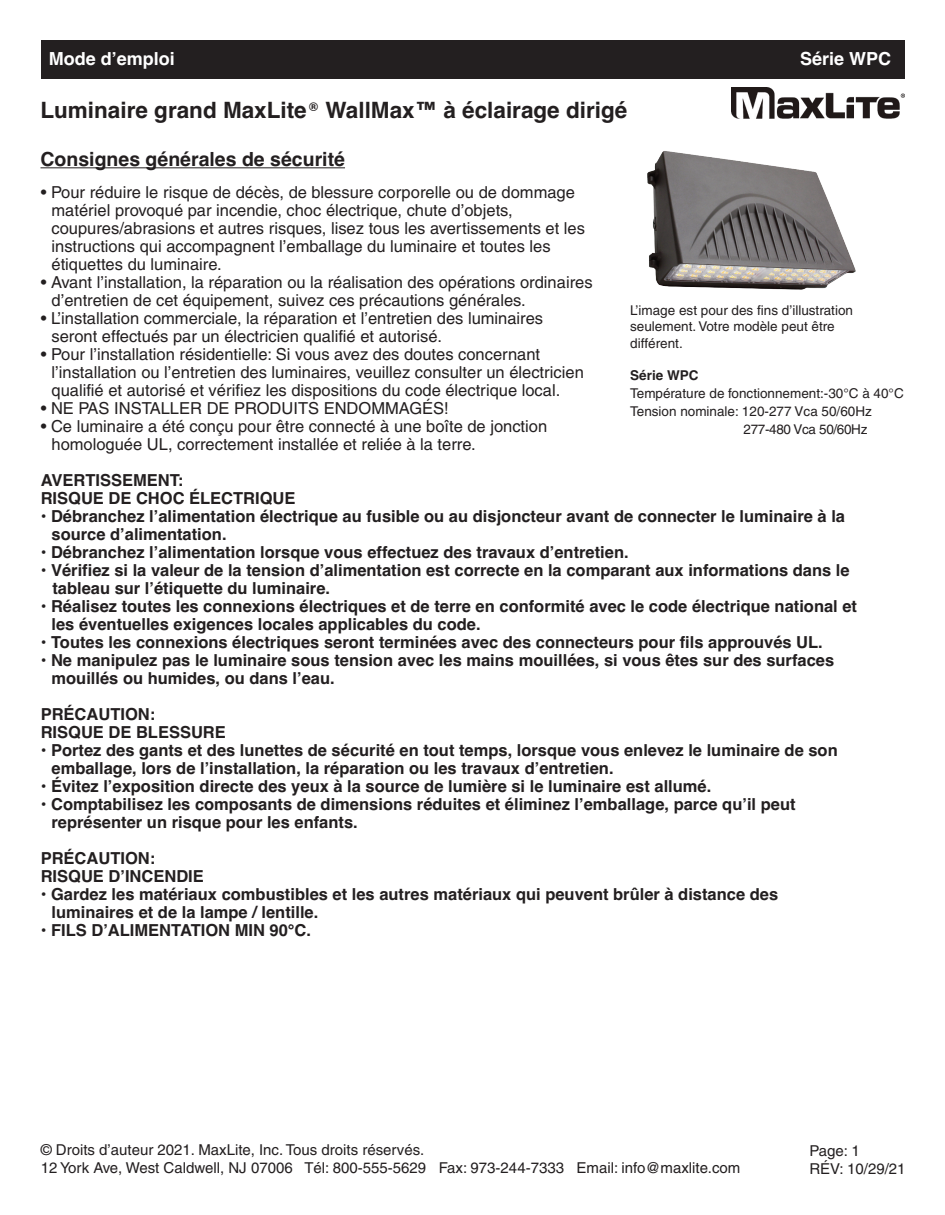
<style>
.page{position:relative;width:945px;height:1215px;background:#fff}
.page>*{position:absolute;margin:0;border:0;box-sizing:border-box;transform-origin:0 0}
.t1{font:700 22.5px "Helvetica";color:#231f20}
.t2{font:700 19.5px "Helvetica";color:#231f20}
.t3{font:700 18px "Helvetica";color:#fff}
.t4{font:700 16.5px/18px "Helvetica";color:#231f20}
.t5{font:16.5px/18px "Helvetica";color:#231f20}
.t6{font:15px/18px "Helvetica";color:#231f20}
.t7{font:13.5px/16.2px "Helvetica";color:#231f20}
.t8{font:13.5px "Helvetica";letter-spacing:-.025em;color:#231f20}
.t9{font:700 13.5px "Helvetica";color:#231f20}
.t10{font:700 12px "Helvetica";color:#231f20}
</style>
<div class="page">
<div style="left:41px;top:40px;width:864px;height:39px;background:#231f20"></div>
<img style="left:732px;top:87px;width:173px;height:32px">
<hr style="left:40px;top:167px;width:305px;height:1px;background:#231f20">
<img style="left:647px;top:151px;width:209px;height:139px">
<p class="t3" style="left:49px;top:49px;width:128px">Mode d’emploi</p>
<p class="t3" style="left:800px;top:49px;width:93px">Série WPC</p>
<h1 class="t1" style="left:40px;top:97px;width:588px">Luminaire grand MaxLite WallMax™ à éclairage dirigé</h1>
<p class="t10" style="left:309px;top:100px;width:10px">®</p>
<p class="t2" style="left:40px;top:148px;width:306px">Consignes générales de sécurité</p>
<p class="t5" style="left:52px;top:185px;width:535px;text-indent:-11px">• Pour réduire le risque de décès, de blessure corporelle ou de dommage matériel provoqué par incendie, choc électrique, chute d’objets, coupures/abrasions et autres risques, lisez tous les avertissements et les instructions qui accompagnent l’emballage du luminaire et toutes les étiquettes du luminaire.</p>
<p class="t5" style="left:52px;top:275px;width:543px;text-indent:-11px">• Avant l’installation, la réparation ou la réalisation des opérations ordinaires d’entretien de cet équipement, suivez ces précautions générales.</p>
<p class="t5" style="left:52px;top:311px;width:493px;text-indent:-11px">• L’installation commerciale, la réparation et l’entretien des luminaires seront effectués par un électricien qualifié et autorisé.</p>
<p class="t5" style="left:52px;top:347px;width:534px;text-indent:-11px">• Pour l’installation résidentielle: Si vous avez des doutes concernant l’installation ou l’entretien des luminaires, veuillez consulter un électricien qualifié et autorisé et vérifiez les dispositions du code électrique local.</p>
<p class="t5" style="left:41px;top:401px;width:410px">• NE PAS INSTALLER DE PRODUITS ENDOMMAGÉS!</p>
<p class="t5" style="left:52px;top:419px;width:497px;text-indent:-11px">• Ce luminaire a été conçu pour être connecté à une boîte de jonction homologuée UL, correctement installée et reliée à la terre.</p>
<p class="t4" style="left:41px;top:471px;width:256px">AVERTISSEMENT:<br>RISQUE DE CHOC ÉLECTRIQUE</p>
<p class="t4" style="left:52px;top:507px;width:795px;text-indent:-11px">• Débranchez l’alimentation électrique au fusible ou au disjoncteur avant de connecter le luminaire à la source d’alimentation.</p>
<p class="t4" style="left:41px;top:543px;width:590px">• Débranchez l’alimentation lorsque vous effectuez des travaux d’entretien.</p>
<p class="t4" style="left:52px;top:561px;width:799px;text-indent:-12px">• Vérifiez si la valeur de la tension d’alimentation est correcte en la comparant aux informations dans le tableau sur l’étiquette du luminaire.</p>
<p class="t4" style="left:52px;top:597px;width:807px;text-indent:-11px">• Réalisez toutes les connexions électriques et de terre en conformité avec le code électrique national et les éventuelles exigences locales applicables du code.</p>
<p class="t4" style="left:41px;top:633px;width:784px">• Toutes les connexions électriques seront terminées avec des connecteurs pour fils approuvés UL.</p>
<p class="t4" style="left:52px;top:651px;width:784px;text-indent:-11px">• Ne manipulez pas le luminaire sous tension avec les mains mouillées, si vous êtes sur des surfaces mouillés ou humides, ou dans l’eau.</p>
<p class="t4" style="left:41px;top:705px;width:187px">PRÉCAUTION:<br>RISQUE DE BLESSURE</p>
<p class="t4" style="left:52px;top:741px;width:788px;text-indent:-11px">• Portez des gants et des lunettes de sécurité en tout temps, lorsque vous enlevez le luminaire de son emballage, lors de l’installation, la réparation ou les travaux d’entretien.</p>
<p class="t4" style="left:41px;top:777px;width:672px">• Évitez l’exposition directe des yeux à la source de lumière si le luminaire est allumé.</p>
<p class="t4" style="left:52px;top:795px;width:746px;text-indent:-11px">• Comptabilisez les composants de dimensions réduites et éliminez l’emballage, parce qu’il peut représenter un risque pour les enfants.</p>
<p class="t4" style="left:41px;top:849px;width:165px">PRÉCAUTION:<br>RISQUE D’INCENDIE</p>
<p class="t4" style="left:52px;top:885px;width:728px;text-indent:-11px">• Gardez les matériaux combustibles et les autres matériaux qui peuvent brûler à distance des luminaires et de la lampe / lentille.</p>
<p class="t4" style="left:41px;top:921px;width:272px">• FILS D’ALIMENTATION MIN 90°C.</p>
<p class="t7" style="left:630px;top:304px;width:224px">L’image est pour des fins d’illustration seulement. Votre modèle peut être différent.</p>
<p class="t9" style="left:630px;top:368px;width:70px">Série WPC</p>
<p class="t7" style="left:630px;top:387px;width:275px">Température de fonctionnement:-30°C à 40°C</p>
<p class="t7" style="left:630px;top:405px;width:243px">Tension nominale: 120-277 Vca 50/60Hz</p>
<p class="t8" style="left:744px;top:425px;width:125px">277-480 Vca 50/60Hz</p>
<p class="t6" style="left:41px;top:1142px;width:701px">© Droits d’auteur 2021. MaxLite, Inc. Tous droits réservés.<br>12 York Ave, West Caldwell, NJ 07006 Tél: 800-555-5629 Fax: 973-244-7333 Email: info@maxlite.com</p>
<p class="t6" style="left:809px;top:1143px;width:98px">Page: 1<br>RÉV: 10/29/21</p>
</div>
